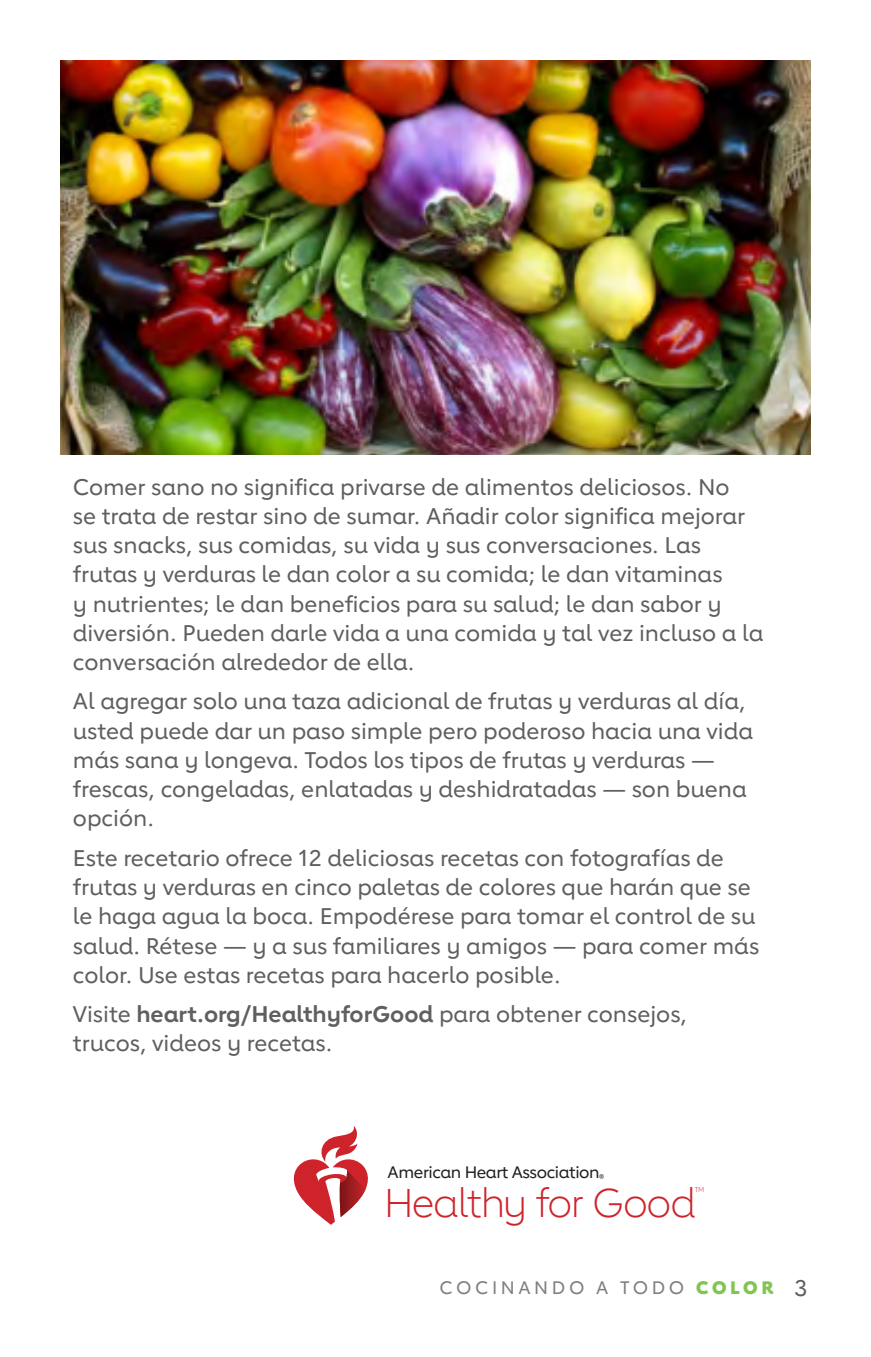
<style>
.page{position:relative;width:871px;height:1357px;background:#fff}
.page>*{position:absolute;margin:0;border:0;box-sizing:border-box;transform-origin:0 0}
.t1{font:300 39.82px "Lub Dub";letter-spacing:-.035em;color:#ce232a}
.body___P{font:500 22.5px/29.2px "Lub Dub";color:#5f5f62}
.t2{font:500 18px "Lub Dub";letter-spacing:.2em;color:#7d7f82}
.t3{font:500 16.65px "Lub Dub";letter-spacing:-.025em;color:#231f20}
.t4{font:300 6.98px "Lub Dub";color:#ce232a}
.s1{font-weight:700}
.s2{font-weight:800;color:#83c554}
.s3{font-size:22.5px;color:#5f5f62}
</style>
<div class="page">
<img style="left:61px;top:61px;width:749px;height:394px">
<svg style="left:293px;top:1126px;width:75px;height:99px"></svg>
<p class="body___P" style="left:73px;top:472px;width:692px">Comer sano no significa privarse de alimentos deliciosos. No<br>se trata de restar sino de sumar. Añadir color significa mejorar sus snacks, sus comidas, su vida y sus conversaciones. Las frutas y verduras le dan color a su comida; le dan vitaminas<br>y nutrientes; le dan beneficios para su salud; le dan sabor y diversión. Pueden darle vida a una comida y tal vez incluso a la conversación alrededor de ella.</p>
<p class="body___P" style="left:73px;top:687px;width:682px">Al agregar solo una taza adicional de frutas y verduras al día, usted puede dar un paso simple pero poderoso hacia una vida más sana y longeva. Todos los tipos de frutas y verduras — frescas, congeladas, enlatadas y deshidratadas — son buena opción.</p>
<p class="body___P" style="left:73px;top:843px;width:688px">Este recetario ofrece 12 deliciosas recetas con fotografías de frutas y verduras en cinco paletas de colores que harán que se le haga agua la boca. Empodérese para tomar el control de su salud. Rétese — y a sus familiares y amigos — para comer más color. Use estas recetas para hacerlo posible.</p>
<p class="body___P" style="left:73px;top:999px;width:616px">Visite <span class="s1">heart.org/HealthyforGood</span> para obtener consejos, trucos, videos y recetas.</p>
<p class="t3" style="left:388px;top:1162px;width:218px">American Heart Association<sub>®</sub></p>
<p class="t1" style="left:384px;top:1179px;width:314px">Healthy for Good</p>
<p class="t4" style="left:694px;top:1185px;width:11px">TM</p>
<p class="t2" style="left:439px;top:1277px;width:369px">COCINANDO A TODO <span class="s2">COLOR</span> <span class="s3">3</span></p>
</div>
